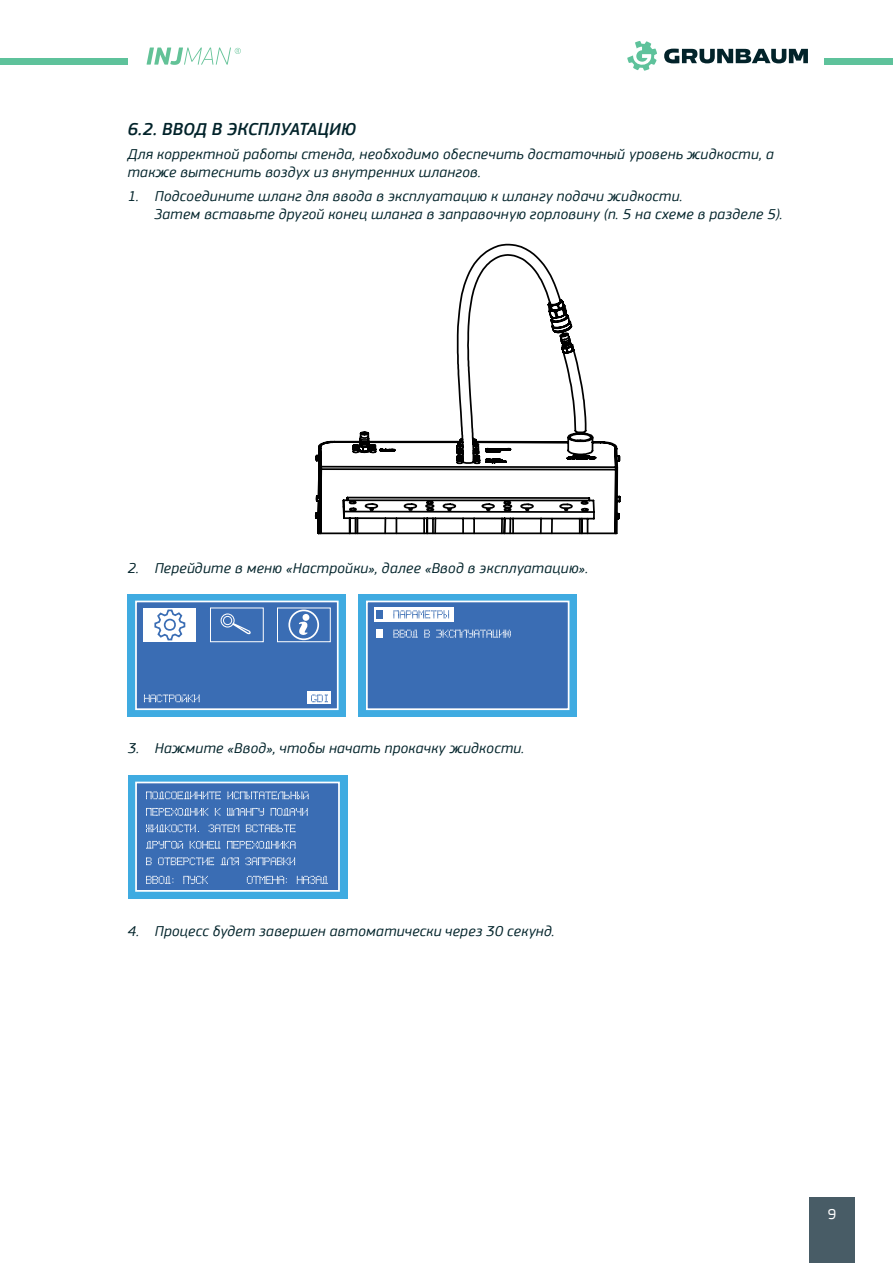
<style>
.page{position:relative;width:893px;height:1263px;background:#fff}
.page>*{position:absolute;margin:0;border:0;box-sizing:border-box;transform-origin:0 0}
.t1{font:italic 500 18px "PF Square Sans Pro";letter-spacing:-.005em;color:#02232a}
.t2{font:italic 15px/18px "PF Square Sans Pro";letter-spacing:.02em;color:#02232a}
.t3{font:15px "PF Square Sans Pro";color:#fff}
</style>
<div class="page">
<div style="left:809px;top:1197px;width:46px;height:66px;background:#485c66"></div>
<div style="left:0;top:59px;width:128px;height:6px;background:#5ec29b"></div>
<div style="left:824px;top:59px;width:69px;height:6px;background:#5ec29b"></div>
<svg style="left:664px;top:49px;width:144px;height:14px"></svg>
<svg style="left:627px;top:41px;width:30px;height:30px"></svg>
<svg style="left:147px;top:48px;width:94px;height:17px"></svg>
<div style="left:128px;top:594px;width:218px;height:123px;background:#3fabe1"></div>
<div style="left:136px;top:601px;width:202px;height:108px;background:#3a6db4"></div>
<div style="left:135px;top:601px;width:204px;height:109px;border:2px solid #fff"></div>
<svg style="left:307px;top:692px;width:24px;height:12px"></svg>
<div style="left:143px;top:608px;width:53px;height:34px;background:#fff"></div>
<div style="left:210px;top:608px;width:54px;height:34px;border:1px solid #fff"></div>
<div style="left:277px;top:608px;width:54px;height:34px;border:1px solid #fff"></div>
<svg style="left:154px;top:609px;width:32px;height:32px"></svg>
<svg style="left:221px;top:614px;width:13px;height:13px"></svg>
<div style="left:221px;top:613px;width:14px;height:14px;border:1px solid #fff;border-radius:50%"></div>
<div style="left:223px;top:616px;width:9px;height:9px;background:#3a6db4;border-radius:50%"></div>
<div style="left:223px;top:616px;width:9px;height:9px;border:1px solid #fff;border-radius:50%"></div>
<svg style="left:232px;top:623px;width:19px;height:11px"></svg>
<svg style="left:289px;top:610px;width:29px;height:29px"></svg>
<div style="left:288px;top:609px;width:31px;height:31px;border:2px solid #fff;border-radius:50%"></div>
<svg style="left:299px;top:613px;width:11px;height:22px"></svg>
<svg style="left:144px;top:694px;width:56px;height:8px"></svg>
<svg style="left:311px;top:694px;width:17px;height:8px"></svg>
<div style="left:358px;top:594px;width:219px;height:123px;background:#3fabe1"></div>
<div style="left:367px;top:601px;width:202px;height:108px;background:#3a6db4"></div>
<div style="left:366px;top:601px;width:203px;height:109px;border:2px solid #fff"></div>
<div style="left:374px;top:607px;width:79px;height:14px;background:#fff"></div>
<div style="left:376px;top:610px;width:7px;height:9px;background:#3a6db4"></div>
<div style="left:376px;top:629px;width:7px;height:9px;background:#fff"></div>
<svg style="left:393px;top:630px;width:25px;height:8px"></svg>
<svg style="left:424px;top:630px;width:6px;height:8px"></svg>
<svg style="left:436px;top:630px;width:75px;height:8px"></svg>
<svg style="left:393px;top:610px;width:56px;height:8px"></svg>
<svg style="left:314px;top:243px;width:307px;height:292px"></svg>
<div style="left:128px;top:775px;width:219px;height:123px;background:#3fabe1"></div>
<div style="left:136px;top:782px;width:203px;height:109px;background:#3a6db4"></div>
<div style="left:135px;top:782px;width:205px;height:110px;border:2px solid #fff"></div>
<svg style="left:146px;top:876px;width:27px;height:8px"></svg>
<svg style="left:183px;top:876px;width:25px;height:8px"></svg>
<svg style="left:247px;top:876px;width:40px;height:8px"></svg>
<svg style="left:297px;top:876px;width:31px;height:8px"></svg>
<svg style="left:146px;top:791px;width:75px;height:8px"></svg>
<svg style="left:227px;top:791px;width:82px;height:8px"></svg>
<svg style="left:146px;top:808px;width:62px;height:8px"></svg>
<svg style="left:215px;top:808px;width:5px;height:8px"></svg>
<svg style="left:227px;top:808px;width:37px;height:8px"></svg>
<svg style="left:271px;top:808px;width:37px;height:8px"></svg>
<svg style="left:146px;top:824px;width:53px;height:8px"></svg>
<svg style="left:209px;top:824px;width:30px;height:8px"></svg>
<svg style="left:246px;top:824px;width:50px;height:8px"></svg>
<svg style="left:146px;top:841px;width:37px;height:8px"></svg>
<svg style="left:190px;top:841px;width:30px;height:8px"></svg>
<svg style="left:227px;top:841px;width:69px;height:8px"></svg>
<svg style="left:146px;top:857px;width:6px;height:8px"></svg>
<svg style="left:158px;top:857px;width:56px;height:8px"></svg>
<svg style="left:221px;top:857px;width:18px;height:8px"></svg>
<svg style="left:245px;top:857px;width:50px;height:8px"></svg>
<p class="t1" style="left:128px;top:119px;width:230px">6.2. ВВОД В ЭКСПЛУАТАЦИЮ</p>
<p class="t2" style="left:128px;top:145px;width:648px">Для корректной работы стенда, необходимо обеспечить достаточный уровень жидкости, а также вытеснить воздух из внутренних шлангов.</p>
<p class="t2" style="left:155px;top:187px;width:629px;text-indent:-27px">1. Подсоедините шланг для ввода в эксплуатацию к шлангу подачи жидкости.<br>Затем вставьте другой конец шланга в заправочную горловину (п. 5 на схеме в разделе 5).</p>
<p class="t2" style="left:128px;top:559px;width:462px">2. Перейдите в меню «Настройки», далее «Ввод в эксплуатацию».</p>
<p class="t2" style="left:128px;top:739px;width:398px">3. Нажмите «Ввод», чтобы начать прокачку жидкости.</p>
<p class="t2" style="left:128px;top:922px;width:428px">4. Процесс будет завершен автоматически через 30 секунд.</p>
<p class="t3" style="left:828px;top:1205px;width:10px">9</p>
</div>
